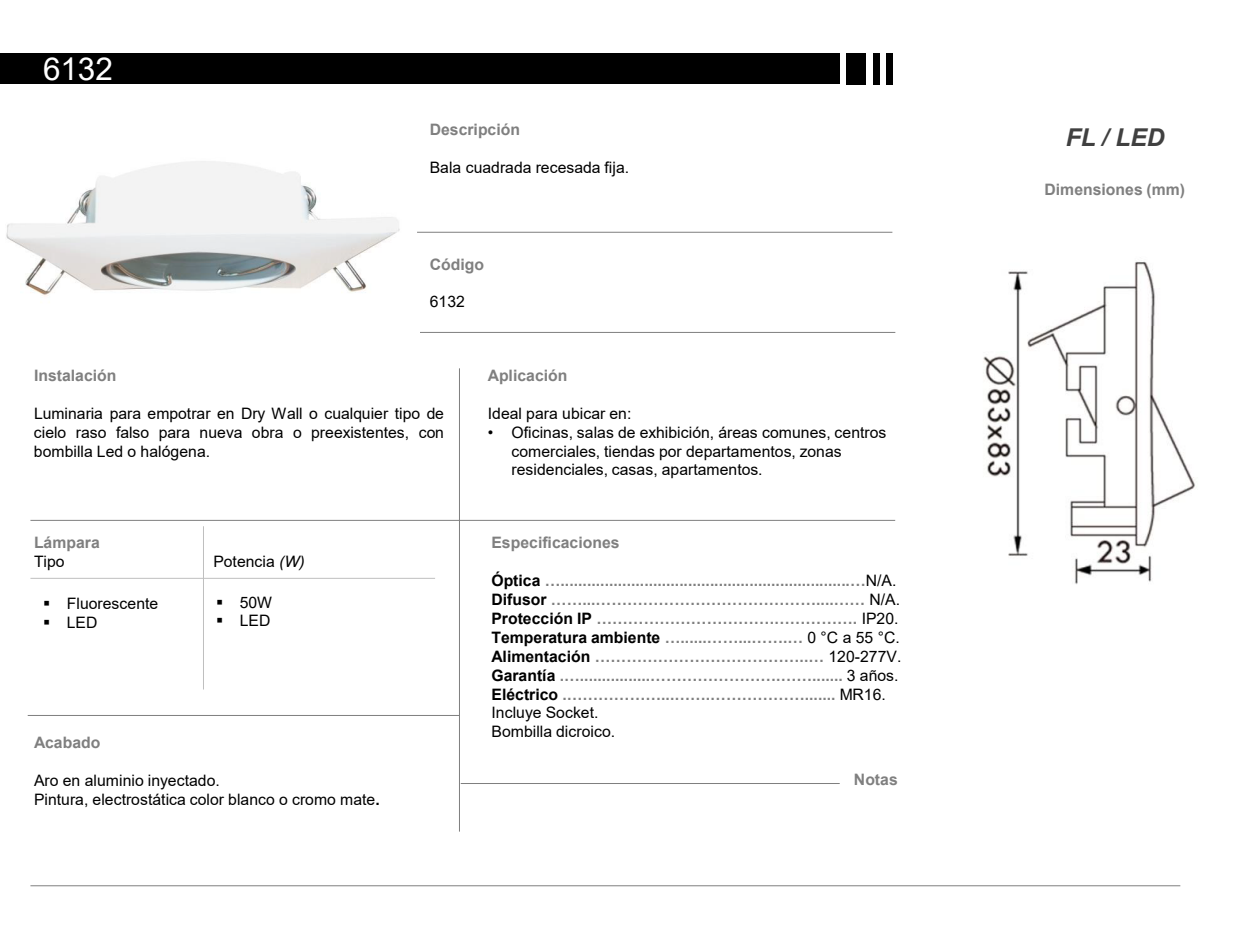
<style>
.page{position:relative;width:1260px;height:945px;background:#fff}
.page>*{position:absolute;margin:0;border:0;box-sizing:border-box;transform-origin:0 0}
.t1{font:31.5px "Arial";color:#fff}
.t2{font:italic 700 24.5px "Arial";color:#404040}
.t3{font:700 15.75px/18.9px "Arial";color:#7f7f7f}
.t4{font:15.75px/18.9px "Arial";color:#000}
.s1{font-style:italic}
.s2{font-weight:700}
.s3{color:#000}
.s4{font-weight:400;color:#000}
</style>
<div class="page">
<div style="left:0;top:53px;width:840px;height:31px;background:#000"></div>
<div style="left:847px;top:53px;width:19px;height:31px;background:#000"></div>
<div style="left:873px;top:53px;width:6px;height:31px;background:#000"></div>
<div style="left:886px;top:53px;width:6px;height:31px;background:#000"></div>
<hr style="left:417px;top:232px;width:475px;height:1px;background:#7f7f7f">
<hr style="left:30px;top:885px;width:1150px;height:1px;background:#7f7f7f">
<hr style="left:420px;top:332px;width:475px;height:1px;background:#7f7f7f">
<hr style="left:459px;top:368px;width:1px;height:464px;background:#7f7f7f">
<hr style="left:30px;top:520px;width:865px;height:1px;background:#7f7f7f">
<hr style="left:203px;top:526px;width:1px;height:164px;background:#bfbfbf">
<hr style="left:30px;top:578px;width:405px;height:1px;background:#bfbfbf">
<hr style="left:28px;top:715px;width:431px;height:1px;background:#7f7f7f">
<hr style="left:461px;top:783px;width:379px;height:1px;background:#7f7f7f">
<img style="left:983px;top:261px;width:212px;height:324px">
<img style="left:6px;top:161px;width:394px;height:136px">
<h1 class="t1" style="left:43px;top:47px;width:71px">6132</h1>
<p class="t3" style="left:430px;top:121px;width:92px">Descripción</p>
<p class="t4" style="left:430px;top:158px;width:201px">Bala cuadrada recesada fija.</p>
<p class="t3" style="left:430px;top:255px;width:56px">Código</p>
<p class="t4" style="left:430px;top:292px;width:37px">6132</p>
<p class="t3" style="left:34px;top:366px;width:84px">Instalación</p>
<p class="t4" style="left:34px;top:404px;width:412px;text-align:justify">Luminaria para empotrar en Dry Wall o cualquier tipo de cielo raso falso para nueva obra o preexistentes, con bombilla Led o halógena.</p>
<p class="t3" style="left:34px;top:533px;width:67px">Lámpara</p>
<p class="t4" style="left:34px;top:552px;width:32px">Tipo</p>
<p class="t4" style="left:213px;top:552px;width:93px">Potencia <span class="s1">(W)</span></p>
<p class="t4" style="left:43px;top:594px;width:117px">▪ Fluorescente</p>
<p class="t4" style="left:43px;top:613px;width:56px">▪ LED</p>
<p class="t4" style="left:216px;top:592px;width:58px">▪ 50W</p>
<p class="t4" style="left:216px;top:611px;width:56px">▪ LED</p>
<p class="t3" style="left:34px;top:734px;width:68px">Acabado</p>
<p class="t4" style="left:34px;top:771px;width:347px">Aro en aluminio inyectado.<br>Pintura, electrostática color blanco o cromo mate<span class="s2">.</span></p>
<p class="t3" style="left:488px;top:366px;width:81px">Aplicación</p>
<p class="t4" style="left:488px;top:404px;width:145px">Ideal para ubicar en:</p>
<p class="t4" style="left:512px;top:423px;width:376px;text-indent:-24px">• Oficinas, salas de exhibición, áreas comunes, centros comerciales, tiendas por departamentos, zonas residenciales, casas, apartamentos.</p>
<p class="t3" style="left:491px;top:534px;width:130px">Especificaciones</p>
<p class="t3" style="left:491px;top:571px;width:411px"><span class="s3">Óptica</span> …..................................................................…<span class="s4">N/A.<br></span><span class="s3">Difusor</span> ……...……………………………………....…… <span class="s4">N/A.<br></span><span class="s3">Protección IP</span> …………………………….……………. <span class="s4">IP20.<br></span><span class="s3">Temperatura ambiente</span> …......……...…….… <span class="s4">0 °C a 55 °C.<br></span><span class="s3">Alimentación</span> …………………………………..… <span class="s4">120-277V.<br></span><span class="s3">Garantía</span> .…................…………………….……....... <span class="s4">3 años.<br></span><span class="s3">Eléctrico</span> .………………...…….………………....... <span class="s4">MR16.<br>Incluye Socket.<br>Bombilla dicroico.</span></p>
<p class="t3" style="left:854px;top:770px;width:45px">Notas</p>
<h2 class="t2" style="left:1066px;top:121px;width:100px">FL / LED</h2>
<p class="t3" style="left:1045px;top:180px;width:142px">Dimensiones (mm)</p>
</div>
